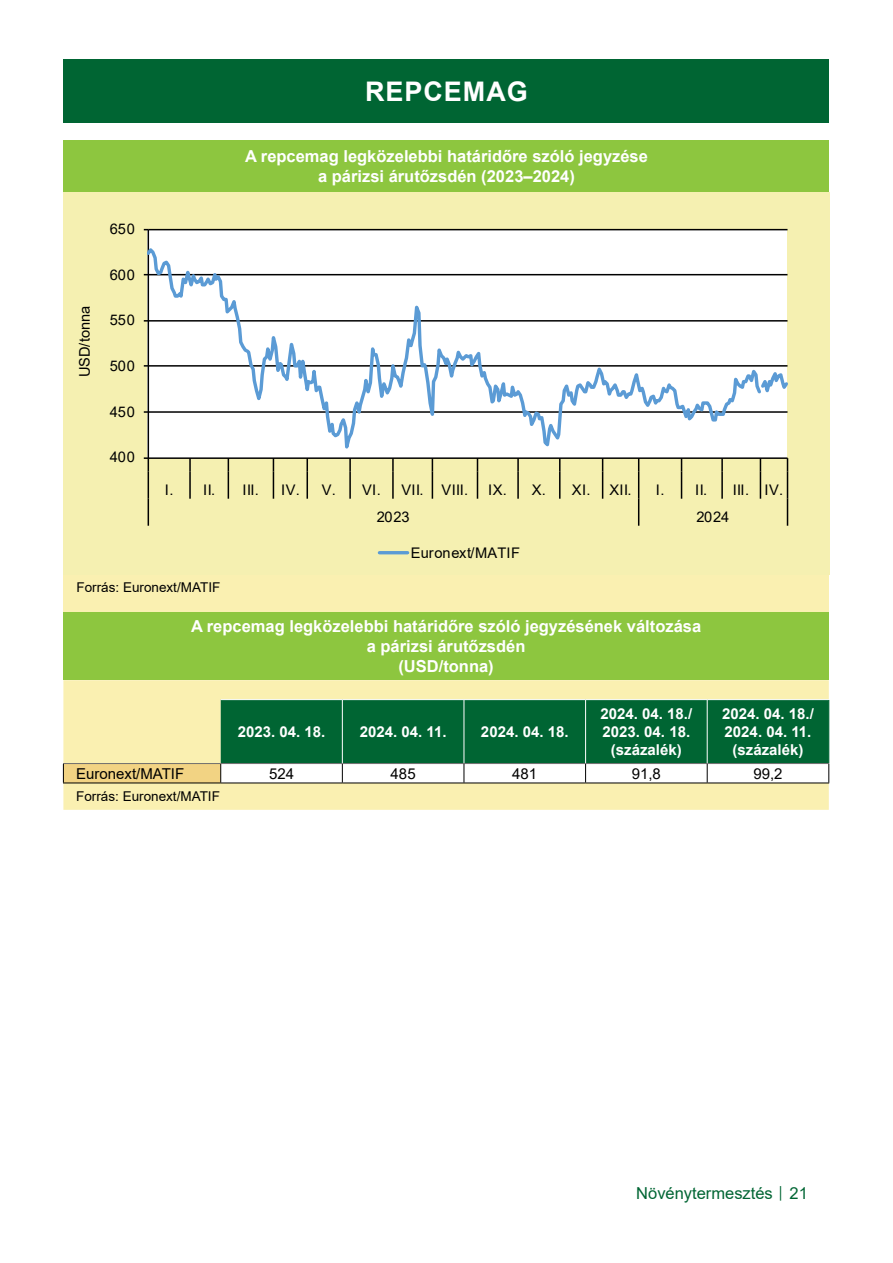
<style>
.page{position:relative;width:893px;height:1263px;background:#fff}
.page>*{position:absolute;margin:0;border:0;box-sizing:border-box;transform-origin:0 0}
.Cím_01_tartalomjegyzeken_kivul{font:700 27px "Arial";letter-spacing:.035em;color:#fff}
.Tablazat_cime{font:700 16.5px/19.8px "Arial";color:#fff;text-align:center}
.t1{font:16.5px "Arial";color:#006533}
.Tablazat_fejlece_kozep{font:700 15px/18px "Arial";color:#fff;text-align:center}
.Tablazat_kozep_ertek{font:15px "Arial";color:#000}
.Tablazat_bal_kategoria{font:15px "Arial";color:#000}
.t2{font:14.7px "Arial";letter-spacing:.025em;color:#000}
.t3{font:14.7px "Arial";letter-spacing:-.02em;color:#000}
.Tablazat_forrasa{font:13.5px "Arial";color:#000}
.s1{font-size:12px}
</style>
<div class="page">
<div style="left:64px;top:60px;width:765px;height:63px;background:#006533"></div>
<div style="left:63px;top:611px;width:766px;height:69px;background:#8dc63f"></div>
<div style="left:63px;top:680px;width:766px;height:130px;background:#faf0b1"></div>
<div style="left:63px;top:763px;width:158px;height:20px;background:#f2d383"></div>
<hr style="left:221px;top:699px;width:121px;height:1px;background:#fff">
<hr style="left:342px;top:699px;width:122px;height:1px;background:#fff">
<hr style="left:464px;top:699px;width:122px;height:1px;background:#fff">
<hr style="left:586px;top:699px;width:121px;height:1px;background:#fff">
<hr style="left:707px;top:699px;width:122px;height:1px;background:#fff">
<hr style="left:63px;top:763px;width:158px;height:1px;background:#706f6f">
<svg style="left:63px;top:764px;width:1px;height:19px"></svg>
<svg style="left:220px;top:700px;width:609px;height:83px"></svg>
<hr style="left:63px;top:783px;width:158px;height:1px;background:#000">
<hr style="left:221px;top:783px;width:121px;height:1px;background:#000">
<hr style="left:342px;top:783px;width:122px;height:1px;background:#000">
<hr style="left:464px;top:783px;width:122px;height:1px;background:#000">
<hr style="left:586px;top:783px;width:121px;height:1px;background:#000">
<hr style="left:707px;top:783px;width:122px;height:1px;background:#000">
<div style="left:64px;top:140px;width:765px;height:51px;background:#8dc63f"></div>
<div style="left:64px;top:574px;width:765px;height:37px;background:#faf0b1"></div>
<div style="left:64px;top:192px;width:765px;height:382px;background:#f5f0b1"></div>
<div style="left:148px;top:229px;width:639px;height:229px;background:#fff"></div>
<hr style="left:148px;top:229px;width:639px;height:1px;background:#000">
<hr style="left:148px;top:230px;width:1px;height:228px;background:#000">
<svg style="left:189px;top:459px;width:2px;height:13px"></svg>
<svg style="left:306px;top:459px;width:2px;height:13px"></svg>
<svg style="left:349px;top:459px;width:2px;height:13px"></svg>
<svg style="left:392px;top:459px;width:2px;height:13px"></svg>
<svg style="left:517px;top:459px;width:2px;height:13px"></svg>
<svg style="left:559px;top:459px;width:2px;height:13px"></svg>
<svg style="left:721px;top:459px;width:2px;height:13px"></svg>
<hr style="left:189px;top:472px;width:2px;height:27px;background:#000">
<svg style="left:228px;top:459px;width:1px;height:40px"></svg>
<svg style="left:273px;top:459px;width:1px;height:40px"></svg>
<hr style="left:306px;top:472px;width:2px;height:27px;background:#000">
<hr style="left:349px;top:472px;width:2px;height:27px;background:#000">
<hr style="left:392px;top:472px;width:2px;height:27px;background:#000">
<svg style="left:432px;top:459px;width:1px;height:40px"></svg>
<svg style="left:477px;top:459px;width:1px;height:40px"></svg>
<hr style="left:517px;top:472px;width:2px;height:27px;background:#000">
<hr style="left:559px;top:472px;width:2px;height:27px;background:#000">
<svg style="left:602px;top:459px;width:1px;height:40px"></svg>
<svg style="left:681px;top:459px;width:1px;height:40px"></svg>
<hr style="left:721px;top:472px;width:2px;height:27px;background:#000">
<svg style="left:760px;top:459px;width:1px;height:40px"></svg>
<svg style="left:144px;top:457px;width:5px;height:69px"></svg>
<svg style="left:638px;top:459px;width:1px;height:67px"></svg>
<svg style="left:787px;top:459px;width:1px;height:67px"></svg>
<svg style="left:148px;top:245px;width:640px;height:214px"></svg>
<hr style="left:379px;top:551px;width:29px;height:3px;background:#5b9bd5">
<p class="Cím_01_tartalomjegyzeken_kivul" style="left:365px;top:73px;width:164px">REPCEMAG</p>
<p class="t3" style="left:75px;top:377px;width:73px;rotate:-90deg">USD/tonna</p>
<p class="t2" style="left:110px;top:219px;width:27px">650</p>
<p class="t2" style="left:110px;top:264px;width:27px">600</p>
<p class="t2" style="left:110px;top:310px;width:27px">550</p>
<p class="t2" style="left:110px;top:356px;width:27px">500</p>
<p class="t2" style="left:110px;top:401px;width:27px">450</p>
<p class="t2" style="left:110px;top:447px;width:27px">400</p>
<p class="Tablazat_cime" style="left:245px;top:146px;width:404px">A repcemag legközelebbi határidőre szóló jegyzése a párizsi árutőzsdén (2023–2024)</p>
<p class="t2" style="left:165px;top:479px;width:52px">I. II.</p>
<p class="t2" style="left:242px;top:479px;width:18px">III.</p>
<p class="t2" style="left:281px;top:479px;width:56px">IV. V.</p>
<p class="t2" style="left:362px;top:479px;width:108px">VI. VII. VIII.</p>
<p class="t2" style="left:488px;top:479px;width:59px">IX. X.</p>
<p class="t2" style="left:572px;top:479px;width:61px">XI. XII.</p>
<p class="t2" style="left:656px;top:479px;width:53px">I. II.</p>
<p class="t2" style="left:733px;top:479px;width:52px">III. IV.</p>
<p class="t2" style="left:377px;top:506px;width:34px">2023</p>
<p class="t2" style="left:696px;top:506px;width:34px">2024</p>
<p class="t2" style="left:411px;top:542px;width:111px">Euronext/MATIF</p>
<p class="Tablazat_forrasa" style="left:77px;top:578px;width:145px">Forrás: Euronext/MATIF</p>
<p class="Tablazat_cime" style="left:191px;top:616px;width:512px">A repcemag legközelebbi határidőre szóló jegyzésének változása a párizsi árutőzsdén<br>(USD/tonna)</p>
<p class="Tablazat_fejlece_kozep" style="left:238px;top:723px;width:89px">2023. 04. 18.</p>
<p class="Tablazat_fejlece_kozep" style="left:360px;top:723px;width:88px">2024. 04. 11.</p>
<p class="Tablazat_fejlece_kozep" style="left:481px;top:723px;width:89px">2024. 04. 18.</p>
<p class="Tablazat_fejlece_kozep" style="left:600px;top:705px;width:93px">2024. 04. 18./<br>2023. 04. 18. (százalék)</p>
<p class="Tablazat_fejlece_kozep" style="left:722px;top:705px;width:93px">2024. 04. 18./<br>2024. 04. 11. (százalék)</p>
<p class="Tablazat_bal_kategoria" style="left:76px;top:763px;width:110px">Euronext/MATIF</p>
<p class="Tablazat_kozep_ertek" style="left:269px;top:763px;width:27px">524</p>
<p class="Tablazat_kozep_ertek" style="left:391px;top:763px;width:27px">485</p>
<p class="Tablazat_kozep_ertek" style="left:512px;top:763px;width:27px">481</p>
<p class="Tablazat_kozep_ertek" style="left:632px;top:763px;width:31px">91,8</p>
<p class="Tablazat_kozep_ertek" style="left:753px;top:763px;width:31px">99,2</p>
<p class="Tablazat_forrasa" style="left:76px;top:787px;width:145px">Forrás: Euronext/MATIF</p>
<p class="t1" style="left:636px;top:1182px;width:173px">Növénytermesztés <span class="s1">│</span> 21</p>
</div>
